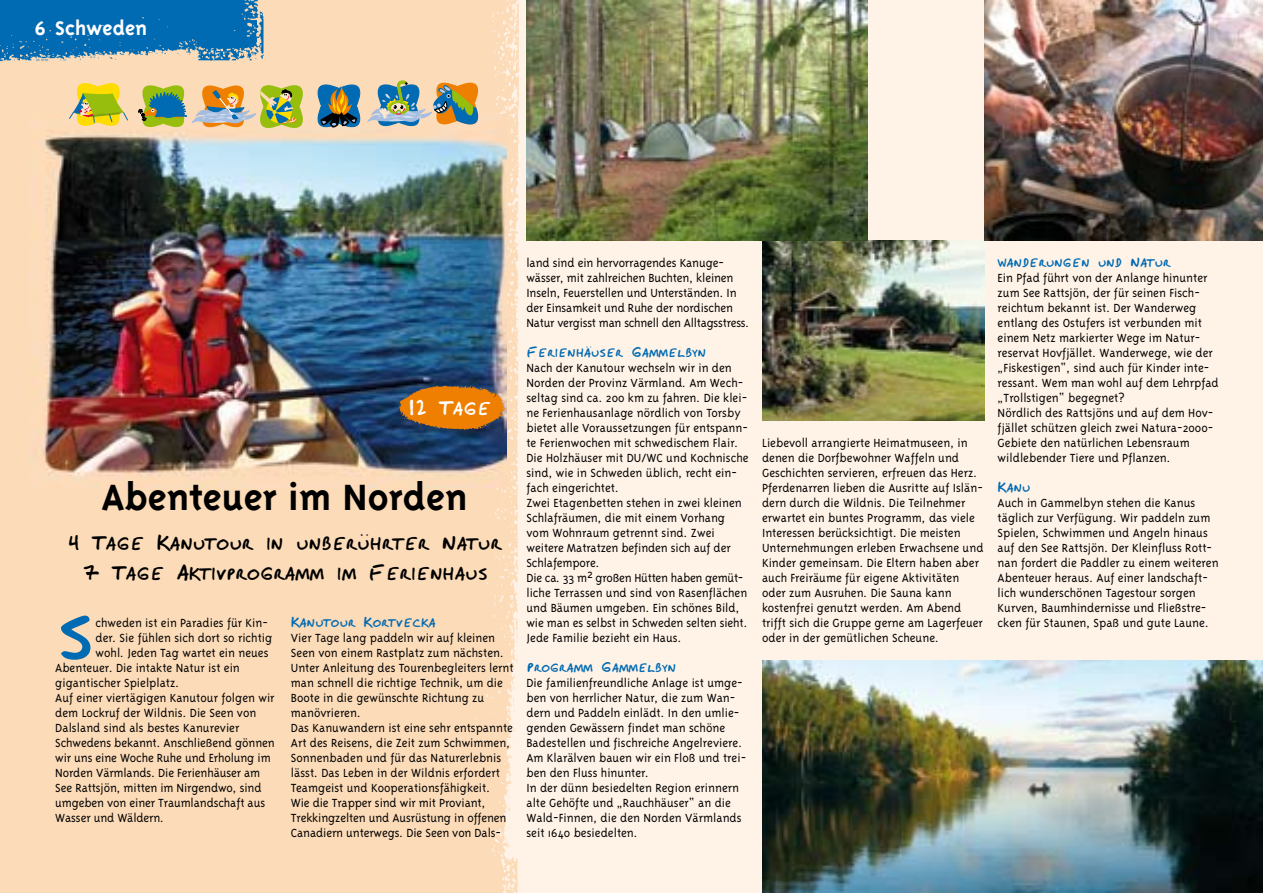
<style>
.page{position:relative;width:1263px;height:893px;background:#fff3e7}
.page>*{position:absolute;margin:0;border:0;box-sizing:border-box;transform-origin:0 0}
.t1{font:86.4px "Krahling";color:#006ab2}
.t2{font:700 42px "Triplex";color:#000}
.t3{font:27px/30px "Krahling";letter-spacing:-.03em;color:#000;text-align:center}
.t4{font:27px "Krahling";letter-spacing:-.03em;color:#fff}
.t5{font:700 22.5px "Triplex";color:#fff}
.t6{font:18px "Krahling";letter-spacing:-.03em;color:#006ab2}
.t7{font:300 13.5px/15px "Triplex";color:#000}
</style>
<div class="page">
<div style="left:0;top:0;width:534px;height:893px;background:#fcdbb8"></div>
<img style="left:31px;top:115px;width:475px;height:373px">
<img style="left:762px;top:240px;width:223px;height:180px">
<img style="left:762px;top:660px;width:501px;height:233px">
<img style="left:985px;top:0;width:278px;height:240px">
<img style="left:526px;top:0;width:341px;height:240px">
<img style="left:138px;top:82px;width:165px;height:48px">
<svg style="left:69px;top:80px;width:59px;height:49px;background:#dacd5a"></svg>
<svg style="left:314px;top:80px;width:164px;height:50px;background:#9ba290"></svg>
<img style="left:396px;top:384px;width:118px;height:50px">
<img style="left:0;top:0;width:267px;height:74px">
<h3 class="t5" style="left:35px;top:15px;width:114px">6 Schweden</h3>
<h3 class="t4" style="left:408px;top:394px;width:85px">12 Tage</h3>
<h2 class="t2" style="left:102px;top:473px;width:367px">Abenteuer im Norden</h2>
<h3 class="t3" style="left:67px;top:526px;width:437px">4 Tage Kanutour in unberührter Natur<br>7- Tage Aktivprogramm im Ferienhaus</h3>
<h1 class="t1" style="left:55px;top:592px;width:42px">S</h1>
<p class="t7" style="left:95px;top:615px;width:174px">chweden ist ein Paradies für Kin-</p>
<h3 class="t6" style="left:291px;top:613px;width:147px">Kanutour Kortvecka</h3>
<p class="t7" style="left:291px;top:630px;width:224px">Vier Tage lang paddeln wir auf kleinen Seen von einem Rastplatz zum nächsten.<br>Unter Anleitung des Tourenbegleiters lernt man schnell die richtige Technik, um die Boote in die gewünschte Richtung zu manövrieren.<br>Das Kanuwandern ist eine sehr entspannte Art des Reisens, die Zeit zum Schwimmen, Sonnenbaden und für das Naturerlebnis lässt. Das Leben in der Wildnis erfordert Teamgeist und Kooperationsfähigkeit.<br>Wie die Trapper sind wir mit Proviant, Trekkingzelten und Ausrüstung in offenen Canadiern unterwegs. Die Seen von Dals-</p>
<p class="t7" style="left:95px;top:630px;width:178px">der. Sie fühlen sich dort so richtig</p>
<p class="t7" style="left:95px;top:645px;width:175px">wohl. Jeden Tag wartet ein neues</p>
<p class="t7" style="left:55px;top:660px;width:186px">Abenteuer. Die intakte Natur ist ein</p>
<p class="t7" style="left:55px;top:675px;width:125px">gigantischer Spielplatz.</p>
<p class="t7" style="left:55px;top:690px;width:221px">Auf einer viertägigen Kanutour folgen wir</p>
<p class="t7" style="left:55px;top:705px;width:203px">dem Lockruf der Wildnis. Die Seen von</p>
<p class="t7" style="left:55px;top:720px;width:186px">Dalsland sind als bestes Kanurevier</p>
<p class="t7" style="left:55px;top:735px;width:221px">Schwedens bekannt. Anschließend gönnen</p>
<p class="t7" style="left:55px;top:750px;width:217px">wir uns eine Woche Ruhe und Erholung im</p>
<p class="t7" style="left:55px;top:765px;width:207px">Norden Värmlands. Die Ferienhäuser am</p>
<p class="t7" style="left:55px;top:780px;width:208px">See Rattsjön, mitten im Nirgendwo, sind</p>
<p class="t7" style="left:55px;top:795px;width:211px">umgeben von einer Traumlandschaft aus</p>
<p class="t7" style="left:55px;top:810px;width:110px">Wasser und Wäldern.</p>
<p class="t7" style="left:526px;top:255px;width:224px">land sind ein hervorragendes Kanuge&shy;wässer, mit zahlreichen Buchten, kleinen Inseln, Feuerstellen und Unterständen. In der Einsamkeit und Ruhe der nordischen Natur vergisst man schnell den Alltagsstress.</p>
<h3 class="t6" style="left:526px;top:343px;width:182px">Ferienhäuser Gammelbyn</h3>
<p class="t7" style="left:526px;top:360px;width:224px">Nach der Kanutour wechseln wir in den Norden der Provinz Värmland. Am Wech&shy;seltag sind ca. 200 km zu fahren. Die klei&shy;ne Ferienhausanlage nördlich von Torsby bietet alle Voraussetzungen für entspann&shy;te Ferienwochen mit schwedischem Flair.<br>Die Holzhäuser mit DU/WC und Kochnische sind, wie in Schweden üblich, recht ein&shy;fach eingerichtet.<br>Zwei Etagenbetten stehen in zwei kleinen Schlafräumen, die mit einem Vorhang vom Wohnraum getrennt sind. Zwei weitere Matratzen befinden sich auf der Schlafempore.<br>Die ca. 33 m2 großen Hütten haben gemüt&shy;liche Terrassen und sind von Rasenflächen und Bäumen umgeben. Ein schönes Bild, wie man es selbst in Schweden selten sieht.<br>Jede Familie bezieht ein Haus.</p>
<h3 class="t6" style="left:526px;top:658px;width:151px">Programm Gammelbyn</h3>
<p class="t7" style="left:526px;top:675px;width:221px">Die familienfreundliche Anlage ist umge&shy;ben von herrlicher Natur, die zum Wan&shy;dern und Paddeln einlädt. In den umlie&shy;genden Gewässern findet man schöne Badestellen und fischreiche Angelreviere.<br>Am Klarälven bauen wir ein Floß und trei&shy;ben den Fluss hinunter.<br>In der dünn besiedelten Region erinnern alte Gehöfte und „Rauchhäuser“ an die Wald-Finnen, die den Norden Värmlands seit 1640 besiedelten.</p>
<p class="t7" style="left:762px;top:435px;width:223px">Liebevoll arrangierte Heimatmuseen, in denen die Dorfbewohner Waffeln und Geschichten servieren, erfreuen das Herz.<br>Pferdenarren lieben die Ausritte auf Islän&shy;dern durch die Wildnis. Die Teilnehmer erwartet ein buntes Programm, das viele Interessen berücksichtigt. Die meisten Unternehmungen erleben Erwachsene und Kinder gemeinsam. Die Eltern haben aber auch Freiräume für eigene Aktivitäten oder zum Ausruhen. Die Sauna kann kostenfrei genutzt werden. Am Abend trifft sich die Gruppe gerne am Lagerfeuer oder in der gemütlichen Scheune.</p>
<h3 class="t6" style="left:998px;top:253px;width:175px">Wanderungen und Natur</h3>
<p class="t7" style="left:998px;top:270px;width:223px">Ein Pfad führt von der Anlange hinunter zum See Rattsjön, der für seinen Fisch&shy;reichtum bekannt ist. Der Wanderweg entlang des Ostufers ist verbunden mit einem Netz markierter Wege im Natur&shy;reservat Hovfjället. Wanderwege, wie der „Fiskestigen“, sind auch für Kinder inte&shy;ressant. Wem man wohl auf dem Lehrpfad „Trollstigen“ begegnet?<br>Nördlich des Rattsjöns und auf dem Hov&shy;fjället schützen gleich zwei Natura-2000- Gebiete den natürlichen Lebensraum wildlebender Tiere und Pflanzen.</p>
<h3 class="t6" style="left:998px;top:478px;width:35px">Kanu</h3>
<p class="t7" style="left:998px;top:495px;width:222px">Auch in Gammelbyn stehen die Kanus täglich zur Verfügung. Wir paddeln zum Spielen, Schwimmen und Angeln hinaus auf den See Rattsjön. Der Kleinfluss Rott&shy;nan fordert die Paddler zu einem weiteren Abenteuer heraus. Auf einer landschaft&shy;lich wunderschönen Tagestour sorgen Kurven, Baumhindernisse und Fließstre&shy;cken für Staunen, Spaß und gute Laune.</p>
</div>
